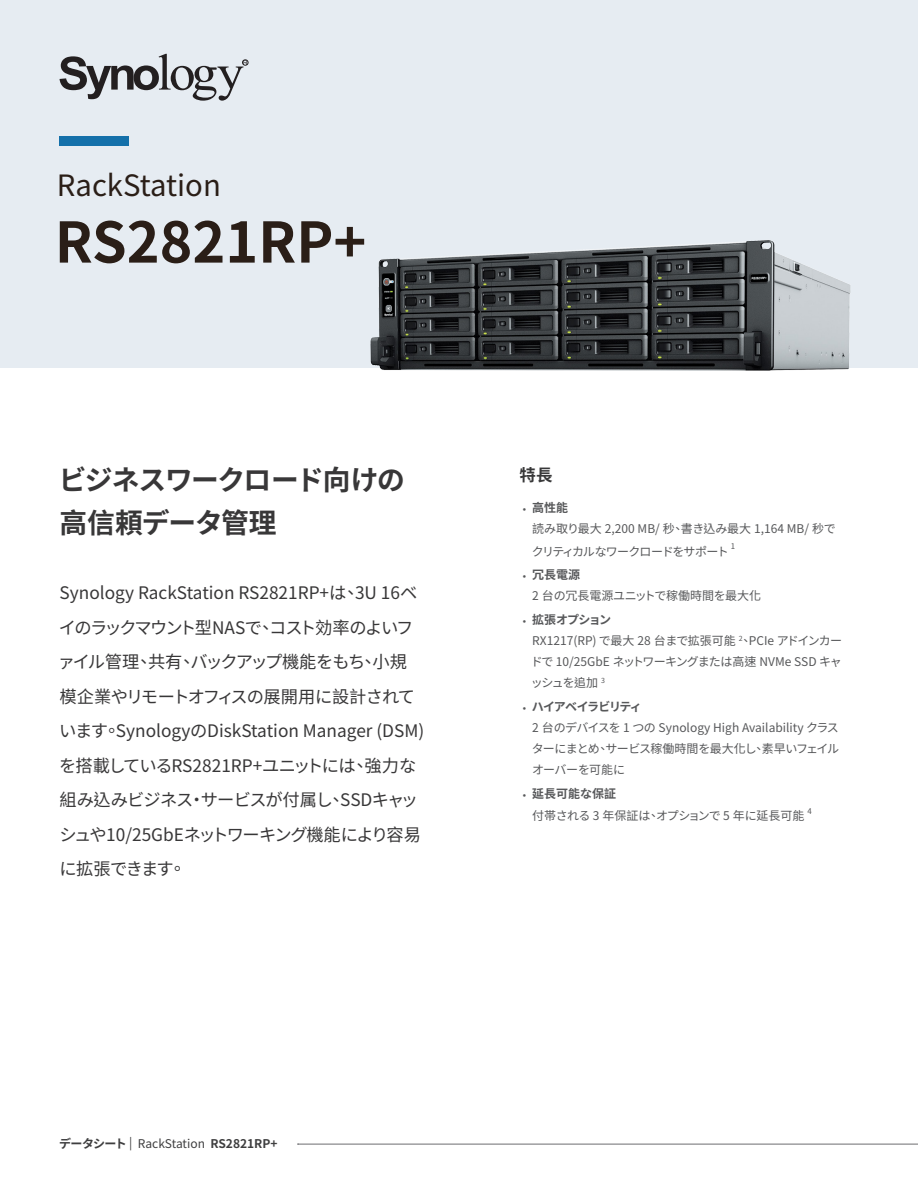
<style>
.page{position:relative;width:918px;height:1188px;background:#fff}
.page>*{position:absolute;margin:0;border:0;box-sizing:border-box;transform-origin:0 0}
.Model_Name{font:700 55.8px "Noto Sans CJ Kjp";color:#2a1e17}
.Product_Type{font:29.25px "Noto Sans CJ Kjp";color:#2a1e17}
.Introduction_Title{font:700 27.75px/43.5px "Noto Sans CJ Kjp";letter-spacing:-.045em;color:#383738}
.Introduction{font:17.25px/34.5px "Noto Sans CJ Kjp";letter-spacing:-.02em;color:#383738}
.Selling_Title{font:700 16.5px "Noto Sans CJ Kjp";color:#383839}
.t1{font:12px/21px "Noto Sans CJ Kjp";letter-spacing:-.02em;color:#57585a}
.t2{font:700 12px "Noto Sans CJ Kjp";letter-spacing:-.01em;color:#3e3e3f}
.t3{font:12px "Noto Sans CJ Kjp";letter-spacing:-.09em;color:#57585a}
.t4{font:7.8px "Noto Sans CJ Kjp";color:#57585a}
.s1{font-weight:700}
.s2{font-weight:400}
</style>
<div class="page">
<hr style="left:298px;top:1144px;width:620px;height:1px;background:#6c6d70">
<div style="left:0;top:0;width:918px;height:368px;background:#e6ecf2"></div>
<div style="left:60px;top:136px;width:69px;height:10px;background:#1470aa"></div>
<svg style="left:60px;top:54px;width:188px;height:47px"></svg>
<img style="left:370px;top:240px;width:481px;height:131px">
<p class="Product_Type" style="left:57px;top:169px;width:165px">RackStation</p>
<p class="Model_Name" style="left:55px;top:211px;width:313px">RS2821RP+</p>
<p class="Introduction_Title" style="left:59px;top:459px;width:348px">ビジネスワークロード向けの高信頼データ管理</p>
<p class="Introduction" style="left:58px;top:576px;width:368px">Synology RackStation RS2821RP+は、3U 16ベイのラックマウント型NASで、コスト効率のよいファイル管理、共有、バックアップ機能をもち、小規模企業やリモートオフィスの展開用に設計されています。SynologyのDiskStation Manager (DSM)を搭載しているRS2821RP+ユニットには、強力な組み込みビジネス・サービスが付属し、SSDキャッシュや10/25GbEネットワーキング機能により容易に拡張できます。</p>
<p class="Selling_Title" style="left:520px;top:466px;width:34px">特長</p>
<p class="t1" style="left:532px;top:498px;width:305px;text-indent:-14px">• <span class="s1">高性能<br></span>読み取り最大 2,200 MB/ 秒、書き込み最大 1,164 MB/ 秒で</p>
<p class="t3" style="left:532px;top:545px;width:198px">クリティカルなワークロードをサポート</p>
<p class="t4" style="left:731px;top:542px;width:6px">1</p>
<p class="t1" style="left:532px;top:565px;width:230px;text-indent:-14px">• <span class="s1">冗長電源<br></span>2 台の冗長電源ユニットで稼働時間を最大化</p>
<p class="t1" style="left:531px;top:610px;width:313px;text-indent:-12px">• <span class="s1">拡張オプション<br></span>RX1217(RP) で最大 28 台まで拡張可能 <sup>2</sup>、PCIe アドインカードで 10/25GbE ネットワーキングまたは高速 NVMe SSD キャッシュを追加 <sup>3</sup></p>
<p class="t1" style="left:532px;top:696px;width:309px;text-indent:-13px">• <span class="s1">ハイアベイラビリティ<br></span>2 台のデバイスを 1 つの Synology High Availability クラスターにまとめ、サービス稼働時間を最大化し、素早いフェイルオーバーを可能に</p>
<p class="t1" style="left:532px;top:783px;width:274px;line-height:22.4px;text-indent:-14px">• <span class="s1">延長可能な保証<br></span>付帯される 3 年保証は、オプションで 5 年に延長可能</p>
<p class="t4" style="left:807px;top:807px;width:6px">4</p>
<p class="t2" style="left:59px;top:1137px;width:220px">データシート <span class="s2">| RackStation</span> RS2821RP+</p>
</div>
